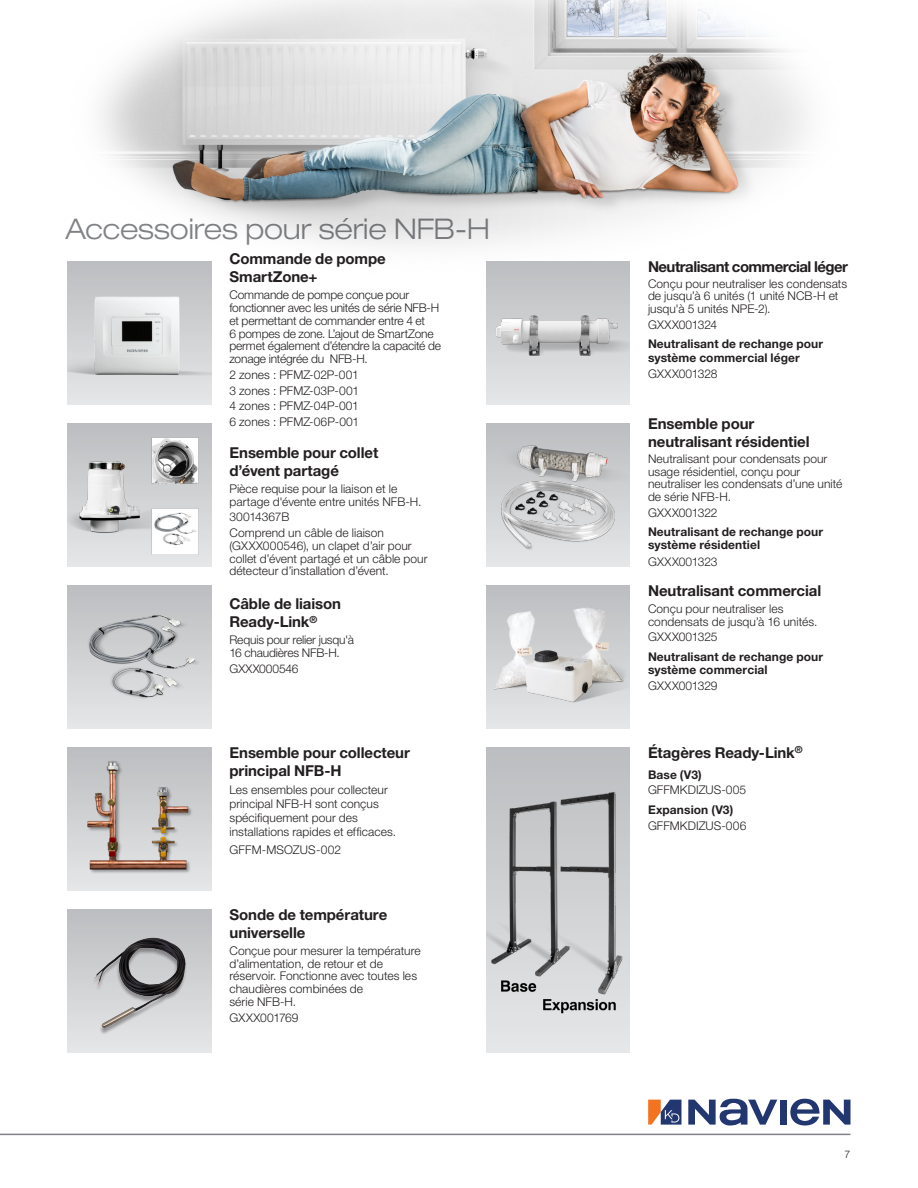
<style>
.page{position:relative;width:918px;height:1188px;background:#fff}
.page>*{position:absolute;margin:0;border:0;box-sizing:border-box;transform-origin:0 0}
.t1{font:300 expanded 28.5px "Helvetica Neue LT Pro";letter-spacing:-.005em;color:#808285}
.bold_sub{font:700 15px/18px "Helvetica Neue LT Pro";letter-spacing:-.005em;color:#231f20}
.bold_sub-2{font:700 15px "Helvetica Neue LT Pro";letter-spacing:-.035em;color:#231f20}
._8_text_tighter{font:300 12px/12.8px "Helvetica Neue LT Pro";color:#231f20}
._8_bold_subs{font:700 12px/13.5px "Helvetica Neue LT Pro";letter-spacing:.01em;color:#231f20}
.bold_sub-3{font:300 12px/13.8px "Helvetica Neue LT Pro";letter-spacing:.005em;color:#231f20}
._8_text{font:300 12px "Helvetica Neue LT Pro";letter-spacing:.01em;color:#231f20}
.t2{font:300 10.5px "Helvetica Neue LT Pro";color:#231f20}
</style>
<div class="page">
<img style="left:67px;top:0;width:740px;height:296px">
<hr style="left:0;top:1134px;width:850px;height:1px;background:#808285">
<svg style="left:648px;top:1100px;width:33px;height:25px"></svg>
<div style="left:780px;top:1100px;width:7px;height:25px;background:#223670"></div>
<svg style="left:688px;top:1099px;width:89px;height:27px"></svg>
<svg style="left:790px;top:1099px;width:60px;height:27px"></svg>
<svg style="left:486px;top:747px;width:144px;height:306px"></svg>
<img style="left:486px;top:751px;width:144px;height:280px">
<div style="left:68px;top:261px;width:144px;height:144px;background:#c1c2c4"></div>
<img style="left:68px;top:296px;width:144px;height:109px">
<svg style="left:486px;top:423px;width:144px;height:144px"></svg>
<img style="left:486px;top:429px;width:144px;height:132px">
<div style="left:68px;top:747px;width:144px;height:144px;background:linear-gradient(to bottom,#bcbdc0,#e5e6e8)"></div>
<img style="left:70px;top:747px;width:137px;height:144px">
<svg style="left:486px;top:585px;width:144px;height:144px"></svg>
<img style="left:486px;top:595px;width:144px;height:124px">
<img style="left:68px;top:909px;width:144px;height:144px">
<img style="left:68px;top:423px;width:144px;height:144px">
<img style="left:68px;top:585px;width:144px;height:144px">
<svg style="left:486px;top:261px;width:144px;height:144px"></svg>
<img style="left:486px;top:272px;width:144px;height:124px">
<h1 class="t1" style="left:66px;top:212px;width:426px">Accessoires pour série NFB-H</h1>
<p class="bold_sub" style="left:230px;top:249px;width:158px">Commande de pompe<br>SmartZone+</p>
<p class="_8_text_tighter" style="left:230px;top:289px;width:213px">Commande de pompe conçue pour fonctionner avec les unités de série NFB-H et permettant de commander entre 4 et<br>6 pompes de zone. L’ajout de SmartZone permet également d’étendre la capacité de zonage intégrée du NFB-H.</p>
<p class="_8_text_tighter" style="left:230px;top:368px;width:131px">2 zones : PFMZ-02P-001</p>
<p class="_8_text_tighter" style="left:230px;top:384px;width:131px">3 zones : PFMZ-03P-001</p>
<p class="_8_text_tighter" style="left:230px;top:400px;width:131px">4 zones : PFMZ-04P-001</p>
<p class="_8_text_tighter" style="left:230px;top:415px;width:131px">6 zones : PFMZ-06P-001</p>
<p class="bold_sub" style="left:648px;top:414px;width:163px">Ensemble pour neutralisant résidentiel</p>
<p class="_8_text_tighter" style="left:648px;top:452px;width:196px">Neutralisant pour condensats pour usage résidentiel, conçu pour neutraliser les condensats d’une unité de série NFB-H.</p>
<p class="_8_text_tighter" style="left:648px;top:506px;width:71px">GXXX001322</p>
<p class="_8_bold_subs" style="left:648px;top:524px;width:177px">Neutralisant de rechange pour système résidentiel</p>
<p class="_8_text_tighter" style="left:648px;top:555px;width:71px">GXXX001323</p>
<p class="bold_sub" style="left:648px;top:581px;width:175px">Neutralisant commercial</p>
<p class="_8_text_tighter" style="left:648px;top:602px;width:171px">Conçu pour neutraliser les condensats de jusqu’à 16 unités.</p>
<p class="_8_text_tighter" style="left:648px;top:631px;width:71px">GXXX001325</p>
<p class="_8_bold_subs" style="left:648px;top:650px;width:177px">Neutralisant de rechange pour système commercial</p>
<p class="_8_text_tighter" style="left:648px;top:679px;width:71px">GXXX001329</p>
<p class="bold_sub-2" style="left:648px;top:257px;width:202px">Neutralisant commercial léger</p>
<p class="_8_text_tighter" style="left:648px;top:277px;width:201px">Conçu pour neutraliser les condensats de jusqu’à 6 unités (1 unité NCB-H et jusqu'à 5 unités NPE-2).</p>
<p class="_8_text_tighter" style="left:648px;top:318px;width:71px">GXXX001324</p>
<p class="_8_bold_subs" style="left:648px;top:337px;width:177px">Neutralisant de rechange pour système commercial léger</p>
<p class="_8_text_tighter" style="left:648px;top:367px;width:71px">GXXX001328</p>
<p class="bold_sub" style="left:230px;top:443px;width:150px">Ensemble pour collet d’évent partagé</p>
<p class="_8_text_tighter" style="left:230px;top:482px;width:194px">Pièce requise pour la liaison et le partage d'évente entre unités NFB-H.</p>
<p class="_8_text_tighter" style="left:230px;top:511px;width:61px">30014367B</p>
<p class="_8_text_tighter" style="left:230px;top:526px;width:200px">Comprend un câble de liaison (GXXX000546), un clapet d’air pour collet d’évent partagé et un câble pour détecteur d’installation d’évent.</p>
<p class="bold_sub" style="left:230px;top:594px;width:113px">Câble de liaison<br>Ready-Link<sup>®</sup></p>
<p class="_8_text_tighter" style="left:230px;top:634px;width:126px">Requis pour relier jusqu'à<br>16 chaudières NFB-H.</p>
<p class="_8_text_tighter" style="left:230px;top:662px;width:71px">GXXX000546</p>
<p class="bold_sub" style="left:230px;top:743px;width:182px">Ensemble pour collecteur principal NFB-H</p>
<p class="bold_sub-3" style="left:230px;top:783px;width:168px">Les ensembles pour collecteur principal NFB-H sont conçus spécifiquement pour des installations rapides et efficaces.</p>
<p class="_8_text" style="left:230px;top:842px;width:113px">GFFM-MSOZUS-002</p>
<p class="bold_sub" style="left:230px;top:905px;width:159px">Sonde de température universelle</p>
<p class="_8_text_tighter" style="left:230px;top:944px;width:193px">Conçue pour mesurer la température d’alimentation, de retour et de réservoir. Fonctionne avec toutes les chaudières combinées de<br>série NFB-H.</p>
<p class="_8_text_tighter" style="left:230px;top:1011px;width:71px">GXXX001769</p>
<p class="bold_sub" style="left:648px;top:743px;width:156px">Étagères Ready-Link<sup>®</sup></p>
<p class="_8_bold_subs" style="left:648px;top:767px;width:55px">Base (V3)</p>
<p class="_8_text_tighter" style="left:648px;top:784px;width:100px">GFFMKDIZUS-005</p>
<p class="_8_bold_subs" style="left:648px;top:803px;width:87px">Expansion (V3)</p>
<p class="_8_text_tighter" style="left:648px;top:819px;width:100px">GFFMKDIZUS-006</p>
<p class="t2" style="left:845px;top:1148px;width:7px">7</p>
</div>
